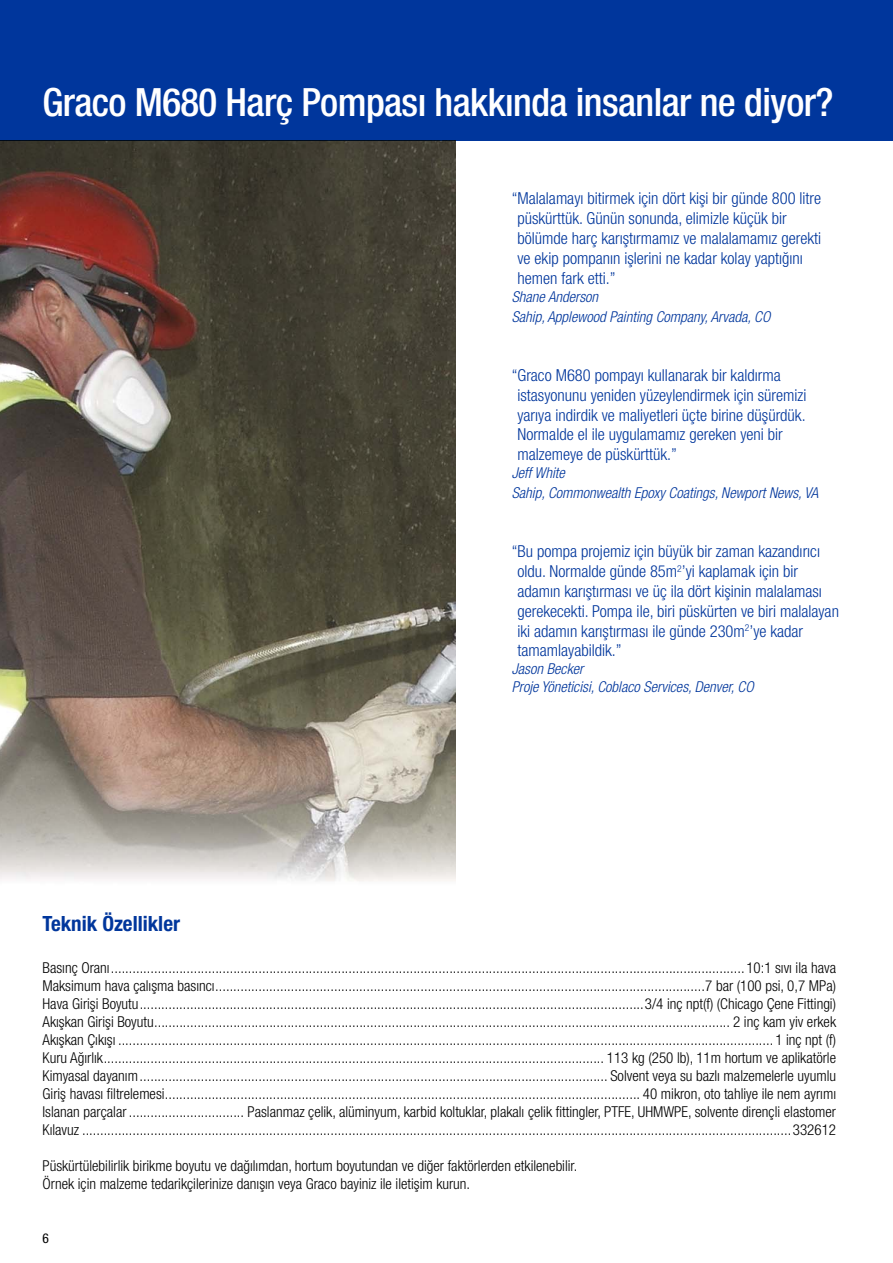
<style>
.page{position:relative;width:893px;height:1263px;background:#fff}
.page>*{position:absolute;margin:0;border:0;box-sizing:border-box;transform-origin:0 0}
.t1{font:500 condensed 39px "Helvetica Neue LTCE";letter-spacing:-.015em;color:#fff}
.t2{font:700 condensed 21px "Helvetica Neue LTCE";color:#00369c}
.t3{font:300 condensed 16.5px/19.8px "Helvetica Neue LTCE";color:#00369c}
.t4{font:300 condensed 15px/18px "Helvetica Neue LTCE";color:#000;text-align:justify}
.t5{font:italic 300 condensed 15px/19.8px "Helvetica Neue LTCE";color:#00369c}
.t6{font:condensed 13.5px "Helvetica Neue LT Std";color:#000}
</style>
<div class="page">
<div style="left:0;top:0;width:893px;height:140px;background:#00369c"></div>
<img style="left:0;top:141px;width:455px;height:740px">
<img style="left:0;top:140px;width:455px;height:1px">
<h1 class="t1" style="left:43px;top:88px;width:793px">Graco M680 Harç Pompası hakkında insanlar ne diyor?</h1>
<p class="t3" style="left:517px;top:191px;width:305px;text-indent:-6px">“ Malalamayı bitirmek için dört kişi bir günde 800 litre püskürttük. Günün sonunda, elimizle küçük bir bölümde harç karıştırmamız ve malalamamız gerekti ve ekip pompanın işlerini ne kadar kolay yaptığını hemen fark etti.”</p>
<p class="t5" style="left:512px;top:288px;width:260px">Shane Anderson<br>Sahip, Applewood Painting Company, Arvada, CO</p>
<p class="t3" style="left:517px;top:367px;width:290px;text-indent:-6px">“ Graco M680 pompayı kullanarak bir kaldırma istasyonunu yeniden yüzeylendirmek için süremizi yarıya indirdik ve maliyetleri üçte birine düşürdük.<br>Normalde el ile uygulamamız gereken yeni bir malzemeye de püskürttük.”</p>
<p class="t5" style="left:512px;top:465px;width:308px">Jeff White<br>Sahip, Commonwealth Epoxy Coatings, Newport News, VA</p>
<h2 class="t2" style="left:43px;top:916px;width:139px">Teknik Özellikler</h2>
<p class="t3" style="left:517px;top:544px;width:323px;text-indent:-6px">“ Bu pompa projemiz için büyük bir zaman kazandırıcı oldu. Normalde günde 85m<sup>2</sup>’yi kaplamak için bir adamın karıştırması ve üç ila dört kişinin malalaması gerekecekti. Pompa ile, biri püskürten ve biri malalayan iki adamın karıştırması ile günde 230m<sup>2</sup>’ye kadar tamamlayabildik.”</p>
<p class="t5" style="left:512px;top:662px;width:243px;line-height:18px">Jason Becker<br>Proje Yöneticisi, Coblaco Services, Denver, CO</p>
<p class="t4" style="left:43px;top:960px;width:795px">Basınç Oranı ................................................................................................................................................................................10:1 sıvı ila hava Maksimum hava çalışma basıncı ........................................................................................................................................7 bar (100 psi, 0,7 MPa)<br>Hava Girişi Boyutu ............................................................................................................................................3/4 inç npt(f) (Chicago Çene Fittingi)<br>Akışkan Girişi Boyutu ................................................................................................................................................................ 2 inç kam yiv erkek Akışkan Çıkışı ...................................................................................................................................................................................... 1 inç npt (f)<br>Kuru Ağırlık ........................................................................................................................................... 113 kg (250 lb), 11m hortum ve aplikatörle Kimyasal dayanım .................................................................................................................................. Solvent veya su bazlı malzemelerle uyumlu Giriş havası filtrelemesi .................................................................................................................................... 40 mikron, oto tahliye ile nem ayrımı Islanan parçalar ................................ Paslanmaz çelik, alüminyum, karbid koltuklar, plakalı çelik fittingler, PTFE, UHMWPE, solvente dirençli elastomer Kılavuz .....................................................................................................................................................................................................332612</p>
<p class="t4" style="left:43px;top:1158px;width:536px">Püskürtülebilirlik birikme boyutu ve dağılımdan, hortum boyutundan ve diğer faktörlerden etkilenebilir.<br>Örnek için malzeme tedarikçilerinize danışın veya Graco bayiniz ile iletişim kurun.</p>
<p class="t6" style="left:43px;top:1233px;width:8px">6</p>
</div>
